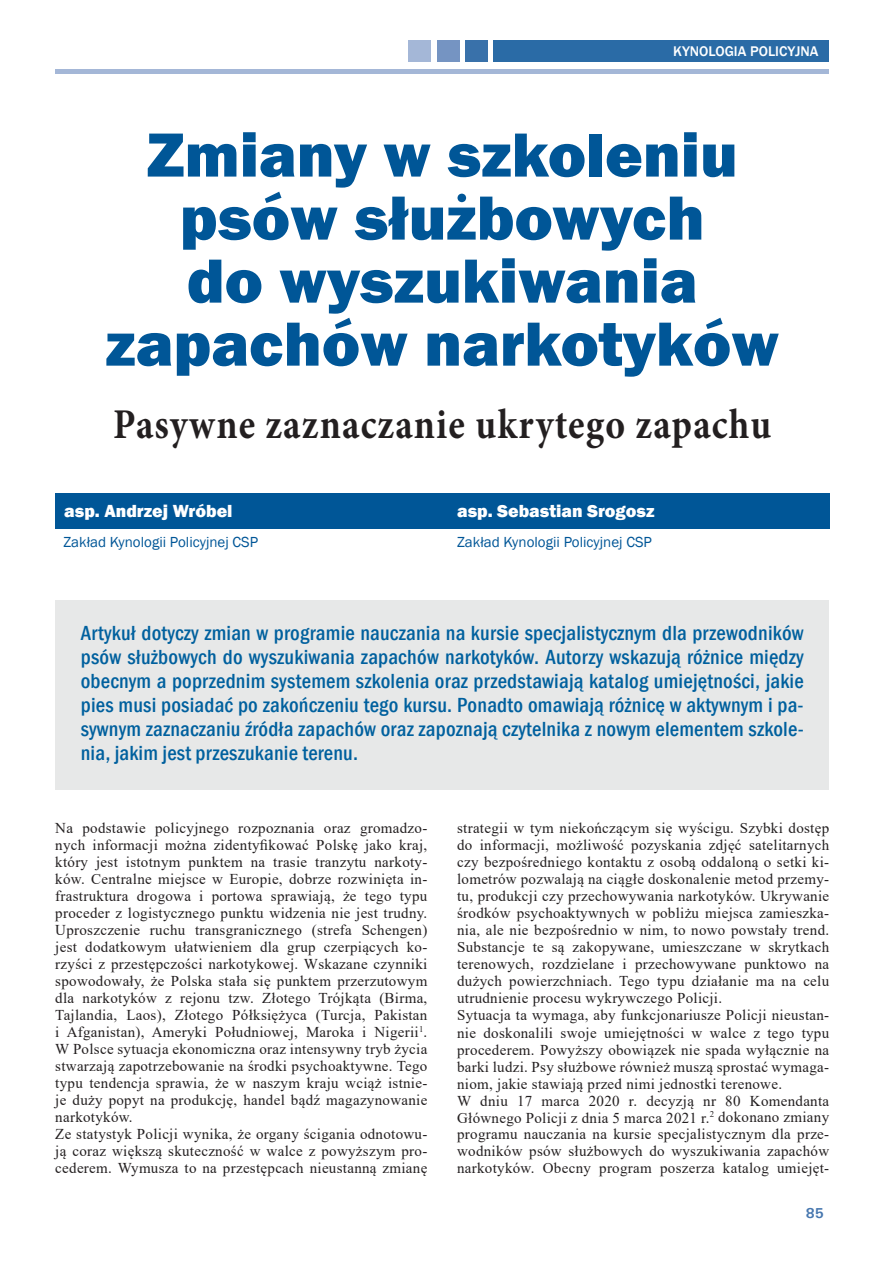
<style>
.page{position:relative;width:893px;height:1263px;background:#fff}
.page>*{position:absolute;margin:0;border:0;box-sizing:border-box;transform-origin:0 0}
.t1{font:800 64.5px/63px "Franklin Gothic";color:#005697;text-align:center}
.t2{font:700 42.3px "Minion Pro";letter-spacing:.03em;color:#231f20;scale:.88 1}
.t3{font:500 condensed 21px/24px "Franklin Gothic";letter-spacing:.01em;color:#00609e;text-align:justify}
.t4{font:800 18px "Franklin Gothic";color:#fff}
.t5{font:15px/17px "Times New Roman";letter-spacing:.02em;color:#231f20}
.t6{font:15px "Franklin Gothic";color:#005697}
.t7{font:500 14.4px "Franklin Gothic";color:#fff}
.t8{font:700 14.4px "Univers";color:#4777af}
</style>
<div class="page">
<hr style="left:55px;top:70px;width:774px;height:4px;background:#a4b7d7">
<div style="left:493px;top:41px;width:336px;height:21px;background:#2a6ba6"></div>
<div style="left:465px;top:41px;width:23px;height:21px;background:#3971aa"></div>
<div style="left:437px;top:41px;width:22px;height:21px;background:#7594c2"></div>
<div style="left:408px;top:41px;width:23px;height:21px;background:#a4b7d7"></div>
<div style="left:55px;top:493px;width:775px;height:36px;background:#005697"></div>
<div style="left:55px;top:600px;width:774px;height:190px;background:#e7e8e8"></div>
<p class="t7" style="left:673px;top:43px;width:147px">KYNOLOGIA POLICYJNA</p>
<h1 class="t1" style="left:105px;top:123px;width:675px">Zmiany w szkoleniu psów służbowych<br>do wyszukiwania zapachów narkotyków</h1>
<h2 class="t2" style="left:113px;top:394px;width:749px">Pasywne zaznaczanie ukrytego zapachu</h2>
<p class="t4" style="left:64px;top:500px;width:170px">asp. Andrzej Wróbel</p>
<p class="t6" style="left:63px;top:533px;width:196px">Zakład Kynologii Policyjnej CSP</p>
<p class="t4" style="left:457px;top:500px;width:199px">asp. Sebastian Srogosz</p>
<p class="t6" style="left:457px;top:533px;width:196px">Zakład Kynologii Policyjnej CSP</p>
<p class="t3" style="left:81px;top:621px;width:724px">Artykuł dotyczy zmian w programie nauczania na kursie specjalistycznym dla przewodników psów służbowych do wyszukiwania zapachów narkotyków. Autorzy wskazują różnice między obecnym a poprzednim systemem szkolenia oraz przedstawiają katalog umiejętności, jakie pies musi posiadać po zakończeniu tego kursu. Ponadto omawiają różnicę w aktywnym i pa&shy;sywnym zaznaczaniu źródła zapachów oraz zapoznają czytelnika z nowym elementem szkole&shy;nia, jakim jest przeszukanie terenu.</p>
<p class="t5" style="left:55px;top:819px;width:374px">Na podstawie policyjnego rozpoznania oraz gromadzo&shy;nych informacji można zidentyfikować Polskę jako kraj, który jest istotnym punktem na trasie tranzytu narkoty&shy;ków. Centralne miejsce w Europie, dobrze rozwinięta in&shy;frastruktura drogowa i portowa sprawiają, że tego typu proceder z logistycznego punktu widzenia nie jest trudny.<br>Uproszczenie ruchu transgranicznego (strefa Schengen) jest dodatkowym ułatwieniem dla grup czerpiących ko&shy;rzyści z przestępczości narkotykowej. Wskazane czynniki spowodowały, że Polska stała się punktem przerzutowym dla narkotyków z rejonu tzw. Złotego Trójkąta (Birma, Tajlandia, Laos), Złotego Półksiężyca (Turcja, Pakistan i Afganistan), Ameryki Południowej, Maroka i Nigerii<sup>1</sup>.<br>W Polsce sytuacja ekonomiczna oraz intensywny tryb życia stwarzają zapotrzebowanie na środki psychoaktywne. Tego typu tendencja sprawia, że w naszym kraju wciąż istnie&shy;je duży popyt na produkcję, handel bądź magazynowanie narkotyków.<br>Ze statystyk Policji wynika, że organy ścigania odnotowu&shy;ją coraz większą skuteczność w walce z powyższym pro&shy;cederem. Wymusza to na przestępcach nieustanną zmianę</p>
<p class="t5" style="left:457px;top:819px;width:374px">strategii w tym niekończącym się wyścigu. Szybki dostęp do informacji, możliwość pozyskania zdjęć satelitarnych czy bezpośredniego kontaktu z osobą oddaloną o setki ki&shy;lometrów pozwalają na ciągłe doskonalenie metod przemy&shy;tu, produkcji czy przechowywania narkotyków. Ukrywanie środków psychoaktywnych w pobliżu miejsca zamieszka&shy;nia, ale nie bezpośrednio w nim, to nowo powstały trend.<br>Substancje te są zakopywane, umieszczane w skrytkach terenowych, rozdzielane i przechowywane punktowo na dużych powierzchniach. Tego typu działanie ma na celu utrudnienie procesu wykrywczego Policji.<br>Sytuacja ta wymaga, aby funkcjonariusze Policji nieustan&shy;nie doskonalili swoje umiejętności w walce z tego typu procederem. Powyższy obowiązek nie spada wyłącznie na barki ludzi. Psy służbowe również muszą sprostać wymaga&shy;niom, jakie stawiają przed nimi jednostki terenowe.<br>W dniu 17 marca 2020 r. decyzją nr 80 Komendanta Głównego Policji z dnia 5 marca 2021 r.<sup>2</sup> dokonano zmiany programu nauczania na kursie specjalistycznym dla prze&shy;wodników psów służbowych do wyszukiwania zapachów narkotyków. Obecny program poszerza katalog umiejęt-</p>
<p class="t8" style="left:806px;top:1204px;width:20px">85</p>
</div>
